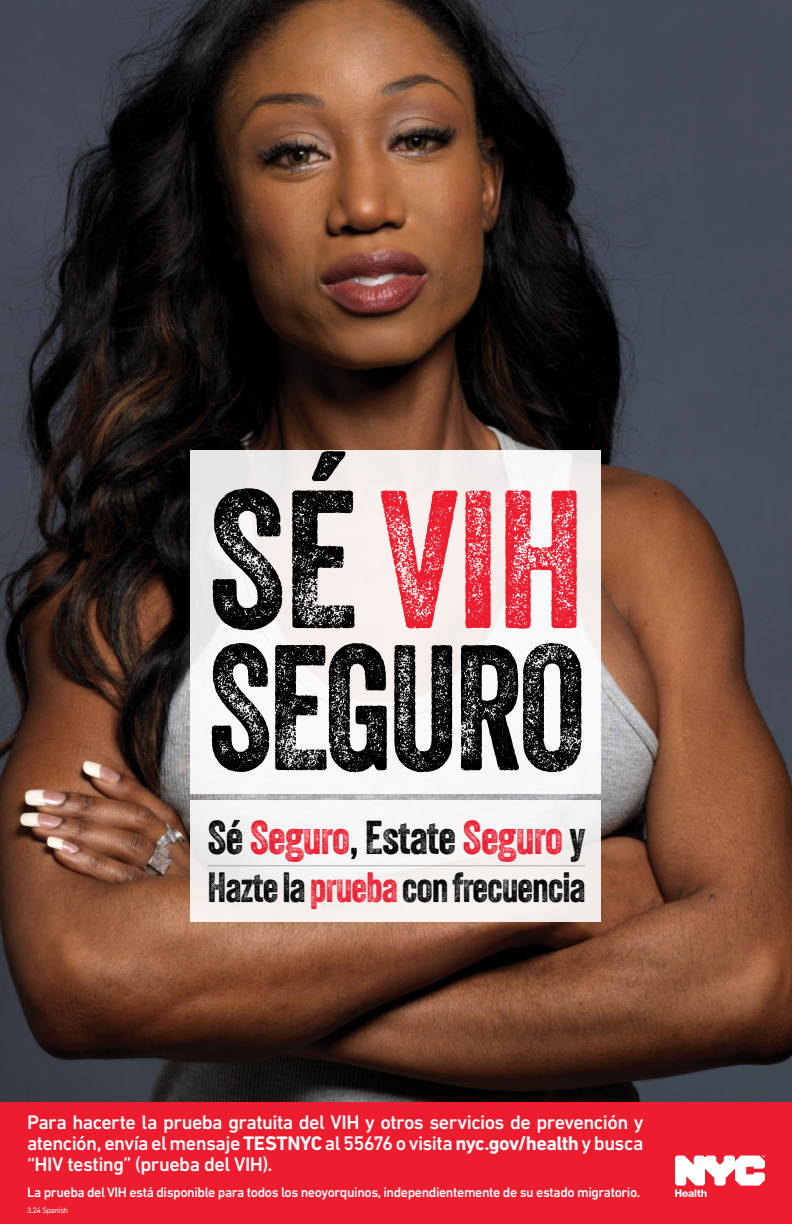
<style>
.page{position:relative;width:792px;height:1224px;background:#fff}
.page>*{position:absolute;margin:0;border:0;box-sizing:border-box;transform-origin:0 0}
.t1{font:190px "Veneer Two";color:#ed1c2e}
.t2{font:172.7px "Veneer Two";letter-spacing:-.025em;color:#000;scale:.91 1}
.t3{font:46px "Veneer Two";letter-spacing:-.01em;color:#ed1c2e}
.t4{font:41px "Veneer Two";letter-spacing:-.015em;color:#000}
.t5{font:500 20px/21px "DIN Next LT Pro";letter-spacing:-.025em;color:#fff;text-align:justify}
.t6{font:500 14px "DIN Next LT Pro";letter-spacing:-.03em;color:#fff}
.t7{font:8px "DIN2014";letter-spacing:-.02em;color:#fff}
.s1{color:#000}
.s2{color:#ed1c2e}
.s3{font-weight:700}
</style>
<div class="page">
<img style="left:0;top:0;width:792px;height:1102px">
<div style="left:0;top:1102px;width:792px;height:122px;background:#ed1c2e"></div>
<div style="left:190px;top:800px;width:411px;height:122px;background:#f5f1ef"></div>
<div style="left:190px;top:450px;width:411px;height:344px;background:#f7f3f3"></div>
<svg style="left:675px;top:1156px;width:90px;height:41px"></svg>
<hr style="left:207px;top:865px;width:378px;height:1px;background:#000">
<p class="t1" style="left:207px;top:445px;width:379px"><span class="s1">SÉ</span> VIH</p>
<p class="t2" style="left:207px;top:603px;width:417px">SEGURO</p>
<p class="t3" style="left:207px;top:809px;width:379px"><span class="s1">Sé</span> Seguro<span class="s1">, Estate</span> Seguro <span class="s1">y</span></p>
<p class="t4" style="left:207px;top:862px;width:380px">Hazte la <span class="s2">prueba</span> con frecuencia</p>
<p class="t5" style="left:27px;top:1112px;width:618px">Para hacerte la prueba gratuita del VIH y otros servicios de prevención y atención, envía el mensaje <span class="s3">TESTNYC</span> al 55676 o visita <span class="s3">nyc.gov/health</span> y busca “HIV testing” (prueba del VIH).</p>
<p class="t6" style="left:27px;top:1184px;width:615px">La prueba del VIH está disponible para todos los neoyorquinos, independientemente de su estado migratorio.</p>
<p class="t7" style="left:27px;top:1206px;width:43px">3.24 Spanish</p>
</div>
